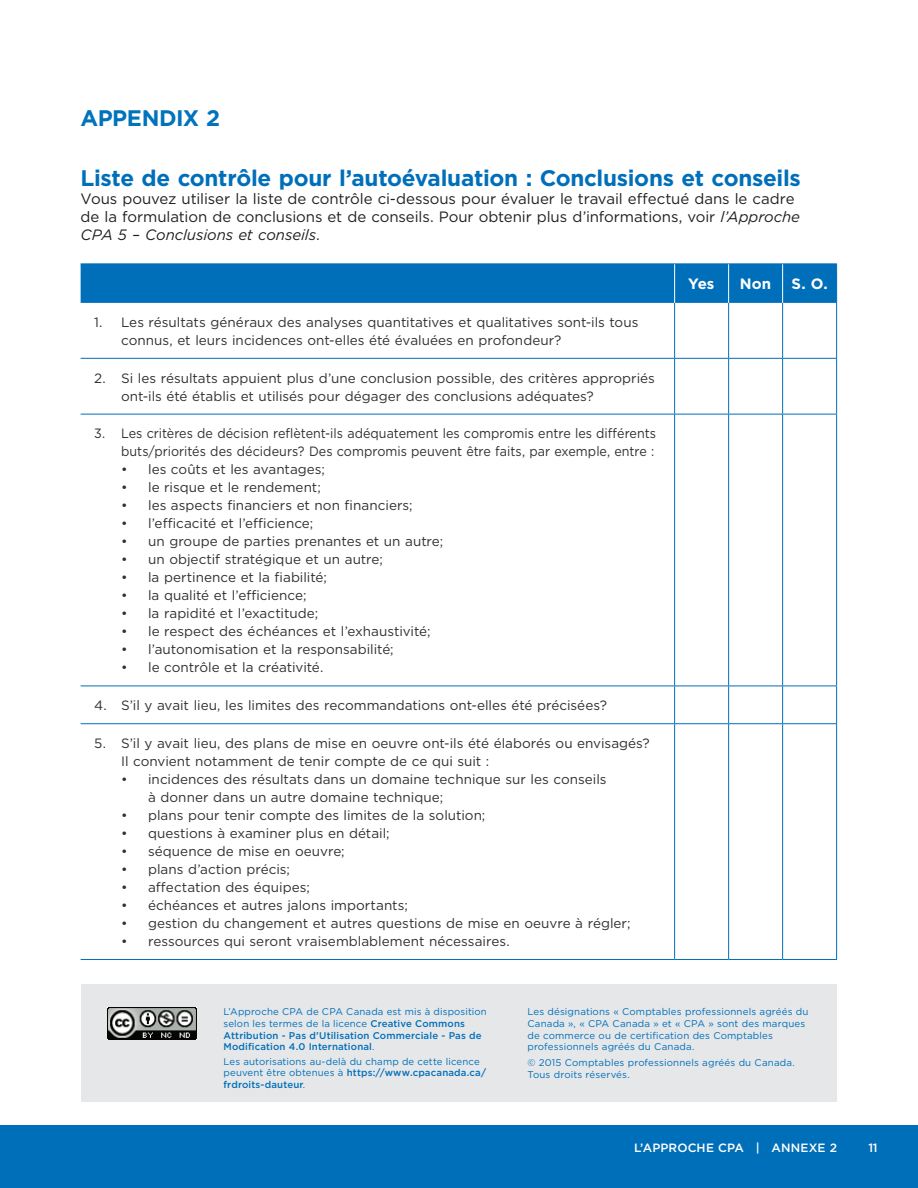
<style>
.page{position:relative;width:918px;height:1188px;background:#fff}
.page>*{position:absolute;margin:0;border:0;box-sizing:border-box;transform-origin:0 0}
.t1{font:700 22.5px "Gotham";letter-spacing:-.015em;color:#006fba}
.t2{font:700 22.5px "Gotham";letter-spacing:-.02em;color:#0073bc}
.t3{font:15px/18px "Gotham";letter-spacing:-.005em;color:#231f20}
.t4{font:700 15px "Gotham";color:#fff}
.t5{font:13.5px/18px "Gotham";color:#312f30}
.t6{font:13.5px/18px "Gotham";color:#312f30;text-align:right;scale:.93 1}
.t7{font:500 12px "Gotham";letter-spacing:.01em;color:#fff}
.t8{font:9.75px/11.6px "Gotham";letter-spacing:.015em;color:#006fba}
.t9{font:500 9.75px/11.6px "Gotham";letter-spacing:.015em;color:#006fba}
.s1{font-style:italic}
.s2{font-weight:400}
.s3{font-weight:500}
</style>
<div class="page">
<div style="left:0;top:1125px;width:918px;height:63px;background:#006fba"></div>
<div style="left:81px;top:265px;width:755px;height:38px;background:#006fba"></div>
<hr style="left:81px;top:264px;width:594px;height:1px;background:#006fba">
<hr style="left:81px;top:358px;width:594px;height:1px;background:#006fba">
<hr style="left:81px;top:414px;width:594px;height:1px;background:#006fba">
<hr style="left:81px;top:686px;width:594px;height:1px;background:#006fba">
<hr style="left:81px;top:723px;width:594px;height:1px;background:#006fba">
<hr style="left:81px;top:959px;width:594px;height:1px;background:#006fba">
<hr style="left:674px;top:303px;width:1px;height:55px;background:#006fba">
<hr style="left:728px;top:303px;width:1px;height:55px;background:#006fba">
<hr style="left:782px;top:303px;width:1px;height:55px;background:#006fba">
<hr style="left:836px;top:303px;width:1px;height:55px;background:#006fba">
<hr style="left:675px;top:358px;width:54px;height:1px;background:#006fba">
<hr style="left:674px;top:359px;width:1px;height:55px;background:#006fba">
<hr style="left:729px;top:358px;width:54px;height:1px;background:#006fba">
<hr style="left:728px;top:359px;width:1px;height:55px;background:#006fba">
<hr style="left:783px;top:358px;width:54px;height:1px;background:#006fba">
<hr style="left:782px;top:359px;width:1px;height:55px;background:#006fba">
<hr style="left:836px;top:359px;width:1px;height:55px;background:#006fba">
<hr style="left:675px;top:414px;width:54px;height:1px;background:#006fba">
<hr style="left:674px;top:414px;width:1px;height:272px;background:#006fba">
<hr style="left:729px;top:414px;width:54px;height:1px;background:#006fba">
<hr style="left:728px;top:414px;width:1px;height:272px;background:#006fba">
<hr style="left:783px;top:414px;width:54px;height:1px;background:#006fba">
<hr style="left:782px;top:414px;width:1px;height:272px;background:#006fba">
<hr style="left:836px;top:414px;width:1px;height:272px;background:#006fba">
<hr style="left:675px;top:686px;width:54px;height:1px;background:#006fba">
<hr style="left:674px;top:686px;width:1px;height:37px;background:#006fba">
<hr style="left:729px;top:686px;width:54px;height:1px;background:#006fba">
<hr style="left:728px;top:686px;width:1px;height:37px;background:#006fba">
<hr style="left:783px;top:686px;width:54px;height:1px;background:#006fba">
<hr style="left:782px;top:686px;width:1px;height:37px;background:#006fba">
<hr style="left:836px;top:686px;width:1px;height:37px;background:#006fba">
<hr style="left:675px;top:723px;width:54px;height:1px;background:#006fba">
<hr style="left:674px;top:724px;width:1px;height:235px;background:#006fba">
<hr style="left:729px;top:723px;width:54px;height:1px;background:#006fba">
<hr style="left:728px;top:724px;width:1px;height:235px;background:#006fba">
<hr style="left:783px;top:723px;width:54px;height:1px;background:#006fba">
<hr style="left:782px;top:724px;width:1px;height:235px;background:#006fba">
<hr style="left:836px;top:724px;width:1px;height:235px;background:#006fba">
<hr style="left:675px;top:959px;width:54px;height:1px;background:#006fba">
<hr style="left:729px;top:959px;width:54px;height:1px;background:#006fba">
<hr style="left:783px;top:959px;width:54px;height:1px;background:#006fba">
<hr style="left:675px;top:264px;width:54px;height:1px;background:#006fba">
<hr style="left:674px;top:264px;width:1px;height:39px;background:#fff">
<hr style="left:783px;top:264px;width:54px;height:1px;background:#006fba">
<hr style="left:836px;top:264px;width:1px;height:39px;background:#006fba">
<hr style="left:729px;top:264px;width:54px;height:1px;background:#006fba">
<hr style="left:728px;top:264px;width:1px;height:39px;background:#fff">
<hr style="left:782px;top:264px;width:1px;height:39px;background:#fff">
<div style="left:81px;top:985px;width:756px;height:117px;background:#e6e7e9"></div>
<img style="left:107px;top:1007px;width:90px;height:32px">
<h2 class="t2" style="left:81px;top:103px;width:141px">APPEnDIx 2</h2>
<h3 class="t1" style="left:81px;top:163px;width:722px">Liste de contrôle pour l’autoévaluation : Conclusions et conseils</h3>
<p class="t3" style="left:81px;top:189px;width:721px">Vous pouvez utiliser la liste de contrôle ci-dessous pour évaluer le travail effectué dans le cadre de la formulation de conclusions et de conseils. Pour obtenir plus d’informations, voir <span class="s1">l’Approche<br>CPA 5 – Conclusions et conseils</span>.</p>
<p class="t4" style="left:688px;top:274px;width:28px">Yes</p>
<p class="t4" style="left:740px;top:274px;width:33px">non</p>
<p class="t4" style="left:792px;top:274px;width:38px">S. O.</p>
<p class="t5" style="left:121px;top:313px;width:519px;text-indent:-27px">1. Les résultats généraux des analyses quantitatives et qualitatives sont-ils tous connus, et leurs incidences ont-elles été évaluées en profondeur?</p>
<p class="t5" style="left:121px;top:369px;width:535px;text-indent:-27px">2. Si les résultats appuient plus d’une conclusion possible, des critères appropriés ont-ils été établis et utilisés pour dégager des conclusions adéquates?</p>
<p class="t6" style="left:94px;top:424px;width:606px">3. Les critères de décision reflètent-ils adéquatement les compromis entre les différents buts/priorités des décideurs? Des compromis peuvent être faits, par exemple, entre :</p>
<p class="t5" style="left:121px;top:460px;width:205px">• les coûts et les avantages;</p>
<p class="t5" style="left:121px;top:478px;width:201px">• le risque et le rendement;</p>
<p class="t5" style="left:121px;top:496px;width:293px">• les aspects financiers et non financiers;</p>
<p class="t5" style="left:121px;top:514px;width:194px">• l’efficacité et l’efficience;</p>
<p class="t5" style="left:121px;top:532px;width:324px">• un groupe de parties prenantes et un autre;</p>
<p class="t5" style="left:121px;top:550px;width:263px">• un objectif stratégique et un autre;</p>
<p class="t5" style="left:121px;top:568px;width:207px">• la pertinence et la fiabilité;</p>
<p class="t5" style="left:121px;top:586px;width:187px">• la qualité et l’efficience;</p>
<p class="t5" style="left:121px;top:604px;width:199px">• la rapidité et l’exactitude;</p>
<p class="t5" style="left:121px;top:622px;width:311px">• le respect des échéances et l’exhaustivité;</p>
<p class="t5" style="left:121px;top:640px;width:274px">• l’autonomisation et la responsabilité;</p>
<p class="t5" style="left:121px;top:658px;width:204px">• le contrôle et la créativité.</p>
<p class="t5" style="left:94px;top:696px;width:514px">4. S’il y avait lieu, les limites des recommandations ont-elles été précisées?</p>
<p class="t5" style="left:121px;top:734px;width:530px;text-indent:-27px">5. S’il y avait lieu, des plans de mise en oeuvre ont-ils été élaborés ou envisagés?<br>Il convient notamment de tenir compte de ce qui suit :</p>
<p class="t5" style="left:148px;top:770px;width:460px;text-indent:-27px">• incidences des résultats dans un domaine technique sur les conseils à donner dans un autre domaine technique;</p>
<p class="t5" style="left:121px;top:806px;width:366px">• plans pour tenir compte des limites de la solution;</p>
<p class="t5" style="left:121px;top:824px;width:270px">• questions à examiner plus en détail;</p>
<p class="t5" style="left:121px;top:842px;width:225px">• séquence de mise en oeuvre;</p>
<p class="t5" style="left:121px;top:860px;width:170px">• plans d’action précis;</p>
<p class="t5" style="left:121px;top:878px;width:190px">• affectation des équipes;</p>
<p class="t5" style="left:121px;top:896px;width:288px">• échéances et autres jalons importants;</p>
<p class="t5" style="left:121px;top:914px;width:511px">• gestion du changement et autres questions de mise en oeuvre à régler;</p>
<p class="t5" style="left:121px;top:932px;width:390px">• ressources qui seront vraisemblablement nécessaires.</p>
<p class="t9" style="left:224px;top:1006px;width:265px"><span class="s2">L’Approche CPA de CPA Canada est mis à disposition selon les termes de la licence</span> creative commons Attribution - pas d’utilisation commerciale - pas de Modification 4.0 international<span class="s2">.</span></p>
<p class="t8" style="left:224px;top:1055px;width:264px">Les autorisations au-delà du champ de cette licence peuvent être obtenues à <span class="s3">https://www.cpacanada.ca/ frdroits-dauteur</span>.</p>
<p class="t8" style="left:527px;top:1006px;width:283px">Les désignations « Comptables professionnels agréés du Canada », « CPA Canada » et « CPA » sont des marques de commerce ou de certification des Comptables professionnels agréés du Canada.</p>
<p class="t8" style="left:527px;top:1057px;width:269px">© 2015 Comptables professionnels agréés du Canada.<br>Tous droits réservés.</p>
<p class="t7" style="left:634px;top:1140px;width:205px">L’Approche cpA | Annexe 2</p>
<p class="t7" style="left:868px;top:1140px;width:11px">11</p>
</div>
